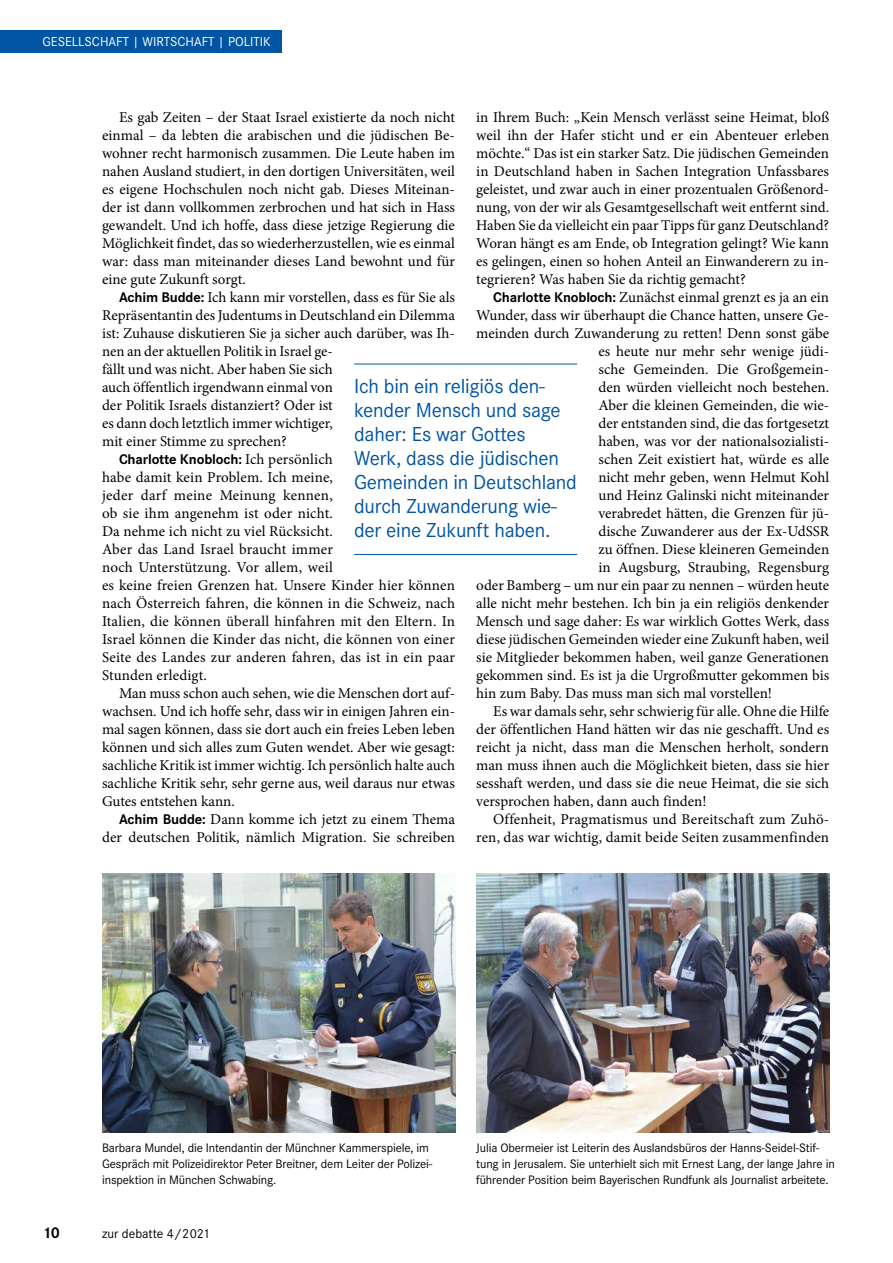
<style>
.page{position:relative;width:893px;height:1263px;background:#fff}
.page>*{position:absolute;margin:0;border:0;box-sizing:border-box;transform-origin:0 0}
.t1{font:21px/24px "Corporate S";letter-spacing:-.01em;color:#0054a4}
.t2{font:700 16.05px "Corporate S";color:#000}
.t3{font:15px/18px "Minion Pro";color:#000;text-align:justify}
.t4{font:700 14.55px "Corporate S";letter-spacing:-.01em;color:#000}
.t5{font:13.5px "Corporate S";color:#fff}
.t6{font:13.5px "Corporate S";color:#000}
.t7{font:12.75px/16px "Corporate S";letter-spacing:-.01em;color:#000}
.s1{font-family:"Corporate S";font-weight:700;font-size:14.55px}
.s2{font-family:"Minion Pro";font-weight:400;font-size:15px}
</style>
<div class="page">
<hr style="left:354px;top:364px;width:223px;height:1px;background:#0054a4">
<hr style="left:354px;top:554px;width:223px;height:1px;background:#0054a4">
<img style="left:476px;top:873px;width:353px;height:259px">
<img style="left:102px;top:873px;width:353px;height:259px">
<div style="left:0;top:30px;width:281px;height:23px;background:#0054a4"></div>
<p class="t5" style="left:43px;top:34px;width:230px">GESELLSCHAFT | WIRTSCHAFT | POLITIK</p>
<p class="t3" style="left:476px;top:109px;width:355px">in Ihrem Buch: „Kein Mensch verlässt seine Heimat, bloß weil ihn der Hafer sticht und er ein Abenteuer erleben möchte.“ Das ist ein starker Satz. Die jüdischen Gemeinden in Deutschland haben in Sachen Integration Unfassbares geleistet, und zwar auch in einer prozentualen Größenord&shy;nung, von der wir als Gesamtgesellschaft weit entfernt sind.<br>Haben Sie da vielleicht ein paar Tipps für ganz Deutschland?<br>Woran hängt es am Ende, ob Integration gelingt? Wie kann es gelingen, einen so hohen Anteil an Einwanderern zu in&shy;tegrieren? Was haben Sie da richtig gemacht?</p>
<p class="t3" style="left:493px;top:289px;width:337px"><span class="s1">Charlotte Knobloch:</span> Zunächst einmal grenzt es ja an ein</p>
<p class="t3" style="left:476px;top:307px;width:354px">Wunder, dass wir überhaupt die Chance hatten, unsere Ge-</p>
<p class="t3" style="left:476px;top:325px;width:354px">meinden durch Zuwanderung zu retten! Denn sonst gäbe</p>
<p class="t3" style="left:598px;top:343px;width:232px">es heute nur mehr sehr wenige jüdi-</p>
<p class="t3" style="left:598px;top:361px;width:232px">sche Gemeinden. Die Großgemein-</p>
<p class="t3" style="left:598px;top:379px;width:232px">den würden vielleicht noch bestehen.</p>
<p class="t3" style="left:598px;top:397px;width:232px">Aber die kleinen Gemeinden, die wie-</p>
<p class="t3" style="left:598px;top:415px;width:232px">der entstanden sind, die das fortgesetzt</p>
<p class="t3" style="left:598px;top:433px;width:232px">haben, was vor der nationalsozialisti-</p>
<p class="t3" style="left:598px;top:451px;width:232px">schen Zeit existiert hat, würde es alle</p>
<p class="t3" style="left:598px;top:469px;width:232px">nicht mehr geben, wenn Helmut Kohl</p>
<p class="t3" style="left:598px;top:487px;width:232px">und Heinz Galinski nicht miteinander</p>
<p class="t3" style="left:598px;top:505px;width:232px">verabredet hätten, die Grenzen für jü-</p>
<p class="t3" style="left:598px;top:523px;width:232px">dische Zuwanderer aus der Ex-UdSSR</p>
<p class="t3" style="left:598px;top:541px;width:232px">zu öffnen. Diese kleineren Gemeinden</p>
<p class="t3" style="left:598px;top:559px;width:232px">in Augsburg, Straubing, Regensburg</p>
<p class="t3" style="left:476px;top:577px;width:354px">oder Bamberg – um nur ein paar zu nennen – würden heute</p>
<p class="t3" style="left:476px;top:595px;width:354px">alle nicht mehr bestehen. Ich bin ja ein religiös denkender</p>
<p class="t3" style="left:476px;top:613px;width:354px">Mensch und sage daher: Es war wirklich Gottes Werk, dass</p>
<p class="t3" style="left:476px;top:631px;width:354px">diese jüdischen Gemeinden wieder eine Zukunft haben, weil</p>
<p class="t3" style="left:476px;top:649px;width:354px">sie Mitglieder bekommen haben, weil ganze Generationen</p>
<p class="t3" style="left:476px;top:667px;width:354px">gekommen sind. Es ist ja die Urgroßmutter gekommen bis</p>
<p class="t3" style="left:476px;top:685px;width:297px">hin zum Baby. Das muss man sich mal vorstellen!</p>
<p class="t3" style="left:493px;top:703px;width:337px">Es war damals sehr, sehr schwierig für alle. Ohne die Hilfe</p>
<p class="t3" style="left:476px;top:721px;width:354px">der öffentlichen Hand hätten wir das nie geschafft. Und es</p>
<p class="t3" style="left:476px;top:739px;width:354px">reicht ja nicht, dass man die Menschen herholt, sondern</p>
<p class="t3" style="left:476px;top:757px;width:354px">man muss ihnen auch die Möglichkeit bieten, dass sie hier</p>
<p class="t3" style="left:476px;top:775px;width:354px">sesshaft werden, und dass sie die neue Heimat, die sie sich</p>
<p class="t3" style="left:476px;top:793px;width:232px">versprochen haben, dann auch finden!</p>
<p class="t3" style="left:493px;top:811px;width:337px">Offenheit, Pragmatismus und Bereitschaft zum Zuhö-</p>
<p class="t3" style="left:476px;top:829px;width:354px">ren, das war wichtig, damit beide Seiten zusammenfinden</p>
<p class="t3" style="left:102px;top:109px;width:354px;text-indent:17px">Es gab Zeiten – der Staat Israel existierte da noch nicht einmal – da lebten die arabischen und die jüdischen Be&shy;wohner recht harmonisch zusammen. Die Leute haben im nahen Ausland studiert, in den dortigen Universitäten, weil es eigene Hochschulen noch nicht gab. Dieses Miteinan&shy;der ist dann vollkommen zerbrochen und hat sich in Hass gewandelt. Und ich hoffe, dass diese jetzige Regierung die Möglichkeit findet, das so wiederherzustellen, wie es einmal war: dass man miteinander dieses Land bewohnt und für eine gute Zukunft sorgt.</p>
<p class="t3" style="left:102px;top:289px;width:354px;text-align:left;text-indent:17px"><span class="s1">Achim Budde:</span> Ich kann mir vorstellen, dass es für Sie als Repräsentantin des Judentums in Deutschland ein Dilemma ist: Zuhause diskutieren Sie ja sicher auch darüber, was Ih&shy;nen an der aktuellen Politik in Israel ge-<br>fällt und was nicht. Aber haben Sie sich<br>auch öffentlich irgendwann einmal von<br>der Politik Israels distanziert? Oder ist<br>es dann doch letztlich immer wichtiger,<br>mit einer Stimme zu sprechen?</p>
<p class="t4" style="left:119px;top:450px;width:215px">Charlotte Knobloch: <span class="s2">Ich persönlich</span></p>
<p class="t3" style="left:102px;top:469px;width:354px;text-align:left">habe damit kein Problem. Ich meine,<br>jeder darf meine Meinung kennen,<br>ob sie ihm angenehm ist oder nicht.<br>Da nehme ich nicht zu viel Rücksicht.<br>Aber das Land Israel braucht immer<br>noch Unterstützung. Vor allem, weil<br>es keine freien Grenzen hat. Unsere Kinder hier können nach Österreich fahren, die können in die Schweiz, nach Italien, die können überall hinfahren mit den Eltern. In Israel können die Kinder das nicht, die können von einer Seite des Landes zur anderen fahren, das ist in ein paar Stunden erledigt.</p>
<p class="t3" style="left:102px;top:685px;width:354px;text-indent:17px">Man muss schon auch sehen, wie die Menschen dort auf&shy;wachsen. Und ich hoffe sehr, dass wir in einigen Jahren ein&shy;mal sagen können, dass sie dort auch ein freies Leben leben können und sich alles zum Guten wendet. Aber wie gesagt: sachliche Kritik ist immer wichtig. Ich persönlich halte auch sachliche Kritik sehr, sehr gerne aus, weil daraus nur etwas Gutes entstehen kann.</p>
<p class="t3" style="left:102px;top:811px;width:355px;text-align:right"><span class="s1">Achim Budde:</span> Dann komme ich jetzt zu einem Thema der deutschen Politik, nämlich Migration. Sie schreiben</p>
<h1 class="t1" style="left:354px;top:374px;width:224px">Ich bin ein religiös den&shy;kender Mensch und sage daher: Es war Gottes<br>Werk, dass die jüdischen<br>Gemeinden in Deutschland durch Zuwanderung wie&shy;der eine Zukunft haben.</h1>
<p class="t7" style="left:102px;top:1139px;width:332px">Barbara Mundel, die Intendantin der Münchner Kammerspiele, im<br>Gespräch mit Polizeidirektor Peter Breitner, dem Leiter der Polizei&shy;inspektion in München Schwabing.</p>
<p class="t7" style="left:476px;top:1139px;width:360px">Julia Obermeier ist Leiterin des Auslandsbüros der Hanns-Seidel-Stif&shy;tung in Jerusalem. Sie unterhielt sich mit Ernest Lang, der lange Jahre in führender Position beim Bayerischen Rundfunk als Journalist arbeitete.</p>
<p class="t2" style="left:43px;top:1223px;width:19px">10</p>
<p class="t6" style="left:102px;top:1229px;width:109px">zur debatte 4/2021</p>
</div>
